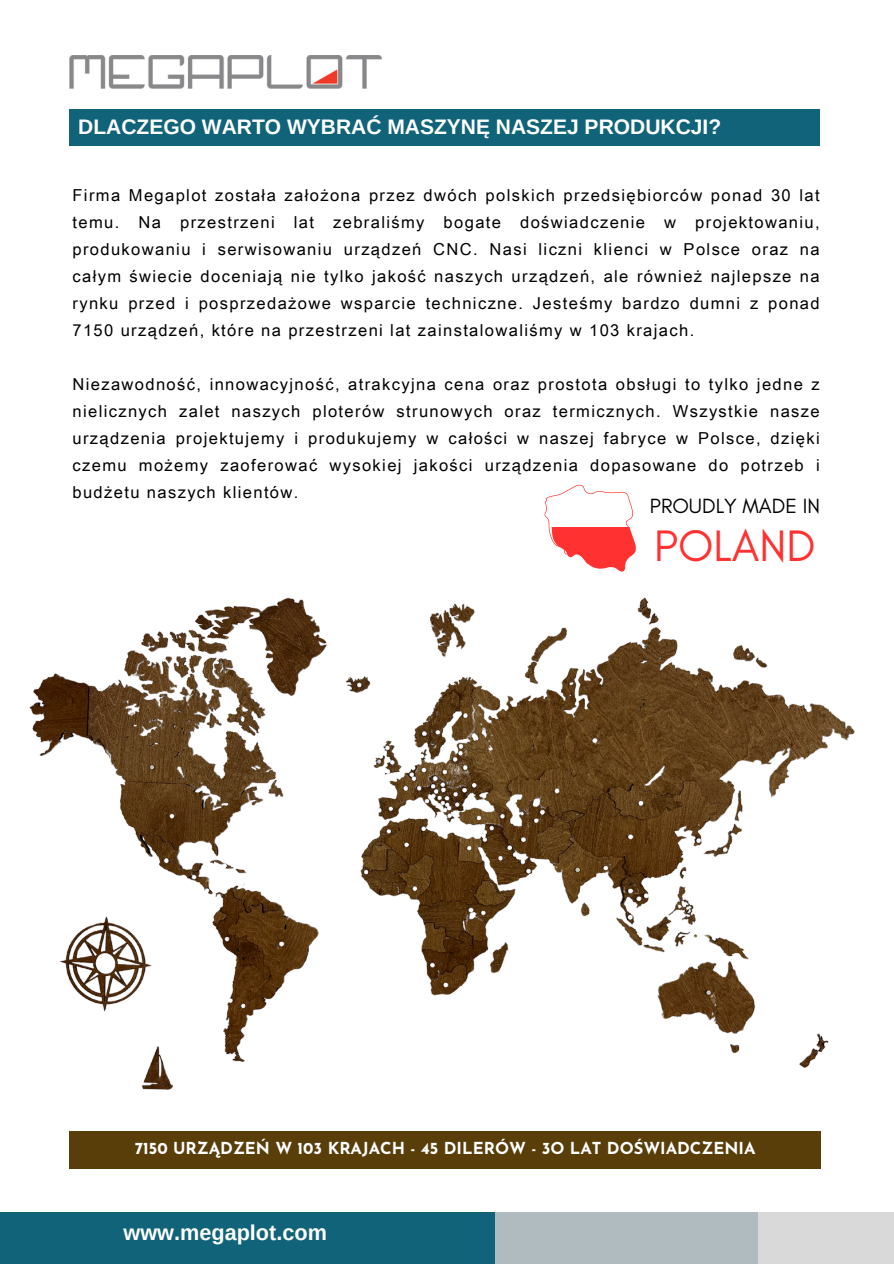
<style>
.page{position:relative;width:894px;height:1264px;background:#fff}
.page>*{position:absolute;margin:0;border:0;box-sizing:border-box;transform-origin:0 0}
.t1{font:44.85px "Glacial Indifference";color:#ff3131}
.t2{font:700 21.6px "Arimo";color:#fff}
.t3{font:700 21px "Arimo";color:#fff}
.t4{font:21px "Glacial Indifference";color:#000}
.t5{font:16.5px/27px "Arial Unicode MS";letter-spacing:.085em;color:#000;text-align:justify}
.t6{font:700 16.5px "Josefin Sans";color:#fff}
</style>
<div class="page">
<img style="left:69px;top:55px;width:312px;height:34px">
<div style="left:69px;top:109px;width:750px;height:37px;background:#106378"></div>
<img style="left:29px;top:543px;width:826px;height:601px">
<div style="left:0;top:1212px;width:495px;height:51px;background:#106378"></div>
<div style="left:495px;top:1212px;width:263px;height:51px;background:#b0bbbf"></div>
<div style="left:758px;top:1212px;width:135px;height:51px;background:#d9d9d9"></div>
<div style="left:69px;top:1131px;width:751px;height:37px;background:#593e0a"></div>
<svg style="left:547px;top:538px;width:88px;height:33px"></svg>
<svg style="left:543px;top:484px;width:90px;height:85px"></svg>
<p class="t3" style="left:78px;top:115px;width:644px">DLACZEGO WARTO WYBRAĆ MASZYNĘ NASZEJ PRODUKCJI?</p>
<p class="t5" style="left:72px;top:180px;width:748px">Firma Megaplot została założona przez dwóch polskich przedsiębiorców ponad 30 lat temu. Na przestrzeni lat zebraliśmy bogate doświadczenie w projektowaniu, produkowaniu i serwisowaniu urządzeń CNC. Nasi liczni klienci w Polsce oraz na całym świecie doceniają nie tylko jakość naszych urządzeń, ale również najlepsze na rynku przed i posprzedażowe wsparcie techniczne. Jesteśmy bardzo dumni z ponad 7150 urządzeń, które na przestrzeni lat zainstalowaliśmy w 103 krajach.</p>
<h2 class="t5" style="left:72px;top:369px;width:748px">Niezawodność, innowacyjność, atrakcyjna cena oraz prostota obsługi to tylko jedne z nielicznych zalet naszych ploterów strunowych oraz termicznych. Wszystkie nasze urządzenia projektujemy i produkujemy w całości w naszej fabryce w Polsce, dzięki czemu możemy zaoferować wysokiej jakości urządzenia dopasowane do potrzeb i budżetu naszych klientów.</h2>
<p class="t4" style="left:649px;top:493px;width:171px">PROUDLY MADE IN</p>
<h3 class="t1" style="left:654px;top:518px;width:163px">POLAND</h3>
<p class="t6" style="left:135px;top:1141px;width:622px">7150 URZĄDZEŃ W 103 KRAJACH - 45 DILERÓW - 3O LAT DOŚWIADCZENIA</p>
<p class="t2" style="left:124px;top:1220px;width:205px">www.megaplot.com</p>
</div>
